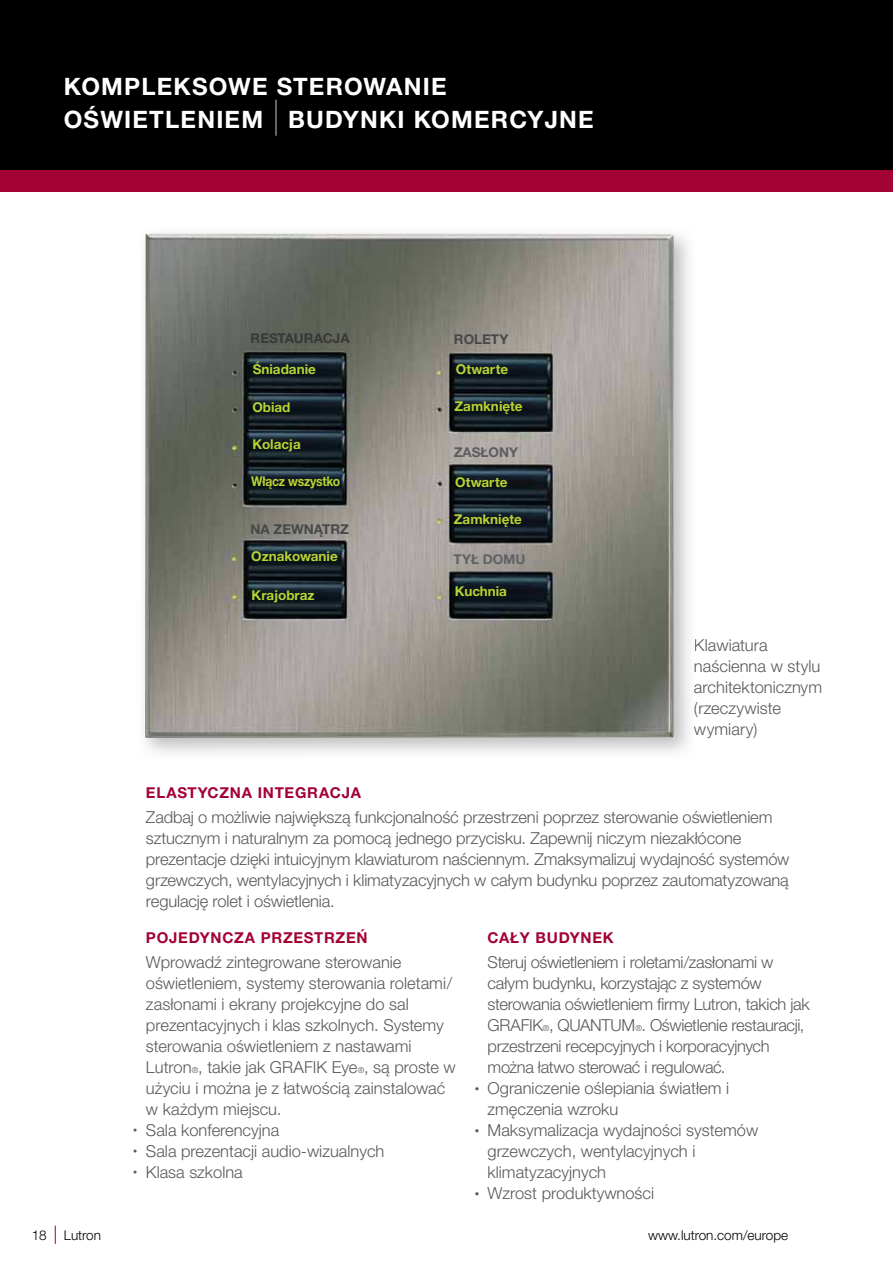
<style>
.page{position:relative;width:893px;height:1263px;background:#fff}
.page>*{position:absolute;margin:0;border:0;box-sizing:border-box;transform-origin:0 0}
.t1{font:700 24px/33px "Helvetica Neue CE";letter-spacing:.05em;color:#fff}
.t2{font:300 16.5px/21px "Helvetica Neue CE";letter-spacing:-.01em;color:#58595b}
.t3{font:700 15px "Helvetica Neue CE";letter-spacing:.05em;color:#a30234}
.t4{font:700 13.5px "Helvetica Neue CE";color:#b7d433}
.t5{font:300 13.5px "Helvetica Neue CE";color:#000}
.t6{font:700 13.5px "Helvetica Neue CE";color:#48484a}
.t7{font:700 13.5px "Helvetica Neue CE";letter-spacing:-.02em;color:#b7d433;scale:.9 1}
.t8{font:700 13.5px "Helvetica Neue CE";color:#383839}
.t9{font:700 13.5px "Helvetica Neue CE";color:#5d5d60}
.t10{font:700 13.5px "Helvetica Neue CE";color:#616264}
.s1{font-family:"Helvetica Neue LT Std";font-weight:200;font-size:36px}
.s2{color:#57585a}
.s3{font-family:"Helvetica Neue";font-size:8.25px}
.s4{font-size:9px}
</style>
<div class="page">
<div style="left:0;top:0;width:893px;height:170px;background:#000"></div>
<div style="left:0;top:170px;width:893px;height:21px;background:#a30234"></div>
<svg style="left:55px;top:1226px;width:1px;height:18px"></svg>
<img style="left:145px;top:234px;width:529px;height:504px">
<h1 class="t1" style="left:64px;top:72px;width:531px">KOMPLEKSOWE STEROWANIE<br>OŚWIETLENIEM <span class="s1">|</span> BUDYNKI KOMERCYJNE</h1>
<p class="t8" style="left:251px;top:333px;width:100px">RESTAURACJA</p>
<p class="t6" style="left:454px;top:334px;width:56px">ROLETY</p>
<p class="t4" style="left:253px;top:364px;width:65px">Śniadanie</p>
<p class="t4" style="left:252px;top:402px;width:40px">Obiad</p>
<p class="t4" style="left:252px;top:439px;width:50px">Kolacja</p>
<p class="t7" style="left:251px;top:477px;width:100px">Włącz wszystko</p>
<p class="t4" style="left:456px;top:364px;width:54px">Otwarte</p>
<p class="t4" style="left:454px;top:401px;width:70px">Zamknięte</p>
<p class="t9" style="left:454px;top:447px;width:66px">ZASŁONY</p>
<p class="t4" style="left:455px;top:477px;width:54px">Otwarte</p>
<p class="t4" style="left:454px;top:514px;width:70px">Zamknięte</p>
<p class="t6" style="left:251px;top:524px;width:100px">NA ZEWNĄTRZ</p>
<p class="t4" style="left:251px;top:552px;width:88px">Oznakowanie</p>
<p class="t4" style="left:252px;top:590px;width:65px">Krajobraz</p>
<p class="t10" style="left:453px;top:555px;width:74px">TYŁ DOMU</p>
<p class="t4" style="left:455px;top:586px;width:54px">Kuchnia</p>
<p class="t2" style="left:694px;top:637px;width:130px">Klawiatura naścienna w stylu architektonicznym (rzeczywiste <span class="s2">w</span>ymiary)</p>
<p class="t3" style="left:146px;top:787px;width:217px">ELASTYCZNA INTEGRACJA</p>
<p class="t2" style="left:146px;top:808px;width:645px">Zadbaj o możliwie największą funkcjonalność przestrzeni poprzez sterowanie oświetleniem sztucznym i naturalnym za pomocą jednego przycisku. Zapewnij niczym niezakłócone prezentacje dzięki intuicyjnym klawiaturom naściennym. Zmaksymalizuj wydajność systemów grzewczych, wentylacyjnych i klimatyzacyjnych w całym budynku poprzez zautomatyzowaną regulację rolet i oświetlenia.</p>
<p class="t3" style="left:146px;top:932px;width:223px">POJEDYNCZA PRZESTRZEŃ</p>
<p class="t2" style="left:146px;top:954px;width:311px">Wprowadź zintegrowane sterowanie oświetleniem, systemy sterowania roletami/ zasłonami i ekrany projekcyjne do sal prezentacyjnych i klas szkolnych. Systemy sterowania oświetleniem z nastawami Lutron<span class="s3">®</span>, takie jak GRAFIK Eye<span class="s3">®</span>, są proste w użyciu i można je z łatwością zainstalować w każdym miejscu.</p>
<p class="t2" style="left:133px;top:1122px;width:148px"><sup>•</sup> Sala konferencyjna</p>
<p class="t2" style="left:133px;top:1143px;width:253px"><sup>•</sup> Sala prezentacji audio-wizualnych</p>
<p class="t2" style="left:133px;top:1164px;width:111px"><sup>•</sup> Klasa szkolna</p>
<p class="t3" style="left:488px;top:932px;width:128px">CAŁY BUDYNEK</p>
<p class="t2" style="left:488px;top:954px;width:324px">Steruj oświetleniem i roletami/zasłonami w całym budynku, korzystając z systemów sterowania oświetleniem firmy Lutron, takich jak GRAFIK<span class="s3">®</span>, QUANTUM<span class="s3">®</span>. Oświetlenie restauracji, przestrzeni recepcyjnych i korporacyjnych można łatwo sterować i regulować.</p>
<p class="t2" style="left:488px;top:1080px;width:243px;text-indent:-13px"><span class="s4">•</span> Ograniczenie oślepiania światłem i zmęczenia wzroku</p>
<p class="t2" style="left:488px;top:1122px;width:272px;text-indent:-13px"><span class="s4">•</span> Maksymalizacja wydajności systemów grzewczych, wentylacyjnych i klimatyzacyjnych</p>
<p class="t2" style="left:475px;top:1185px;width:181px"><span class="s4">•</span> Wzrost produktywności</p>
<p class="t5" style="left:32px;top:1230px;width:17px">18</p>
<p class="t5" style="left:64px;top:1230px;width:39px">Lutron</p>
<p class="t5" style="left:648px;top:1230px;width:142px">www.lutron.com/europe</p>
</div>
